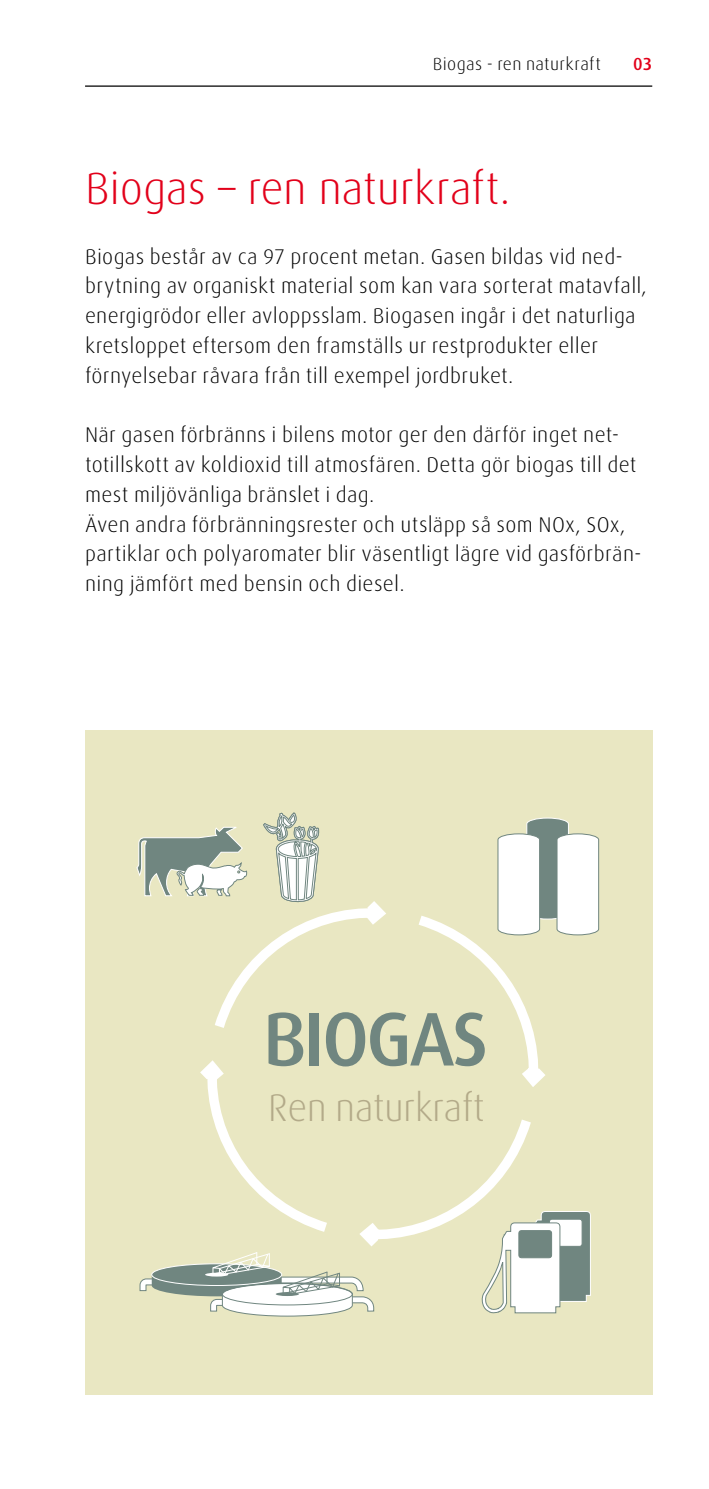
<style>
.page{position:relative;width:709px;height:1489px;background:#fff}
.page>*{position:absolute;margin:0;border:0;box-sizing:border-box;transform-origin:0 0}
.t1{font:500 76px "Linde Dax OT";letter-spacing:-.035em;color:#708680}
.Overskrift_Rød_NY{font:300 45px "Linde Dax OT";letter-spacing:-.005em;color:#e2001a}
.t2{font:300 38.5px "Linde Dax OT";letter-spacing:-.02em;color:#b3aa89}
.Leadtext{font:300 21.25px/29.8px "Linde Dax OT";letter-spacing:.01em;color:#000}
.Pagination{font:300 17.5px "Linde Dax OT";letter-spacing:.02em;color:#000}
.t3{font:500 17.5px "Linde Dax OT";color:#e2001a}
</style>
<div class="page">
<hr style="left:85px;top:85px;width:567px;height:2px;background:#000">
<div style="left:85px;top:730px;width:566px;height:664px;background:#e9e7c2"></div>
<svg style="left:139px;top:1251px;width:235px;height:65px"></svg>
<svg style="left:497px;top:817px;width:102px;height:118px"></svg>
<svg style="left:262px;top:789px;width:57px;height:101px"></svg>
<svg style="left:136px;top:826px;width:111px;height:70px"></svg>
<svg style="left:190px;top:890px;width:365px;height:366px;background:#eae8c6"></svg>
<svg style="left:481px;top:1210px;width:110px;height:103px"></svg>
<div style="left:519px;top:1230px;width:32px;height:27px;background:#708680;border-radius:3px"></div>
<div style="left:518px;top:1229px;width:34px;height:29px;border:1px solid #708680;border-radius:3px"></div>
<p class="Pagination" style="left:433px;top:53px;width:170px">Biogas - ren naturkraft</p>
<p class="t3" style="left:633px;top:53px;width:21px">03</p>
<p class="Overskrift_Rød_NY" style="left:85px;top:159px;width:427px">Biogas – ren naturkraft.</p>
<p class="Leadtext" style="left:85px;top:241px;width:563px">Biogas består av ca 97 procent metan. Gasen bildas vid ned&shy;brytning av organiskt material som kan vara sorterat matavfall, energigrödor eller avloppsslam. Biogasen ingår i det naturliga kretsloppet eftersom den framställs ur restprodukter eller förnyelsebar råvara från till exempel jordbruket.</p>
<p class="Leadtext" style="left:85px;top:419px;width:553px">När gasen förbränns i bilens motor ger den därför inget net&shy;totillskott av koldioxid till atmosfären. Detta gör biogas till det mest miljövänliga bränslet i dag.</p>
<p class="Leadtext" style="left:85px;top:508px;width:558px">Även andra förbränningsrester och utsläpp så som NOx, SOx, partiklar och polyaromater blir väsentligt lägre vid gasförbrän&shy;ning jämfört med bensin och diesel.</p>
<p class="t1" style="left:263px;top:989px;width:227px">BIOGAS</p>
<p class="t2" style="left:268px;top:1082px;width:219px">Ren naturkraft</p>
</div>
